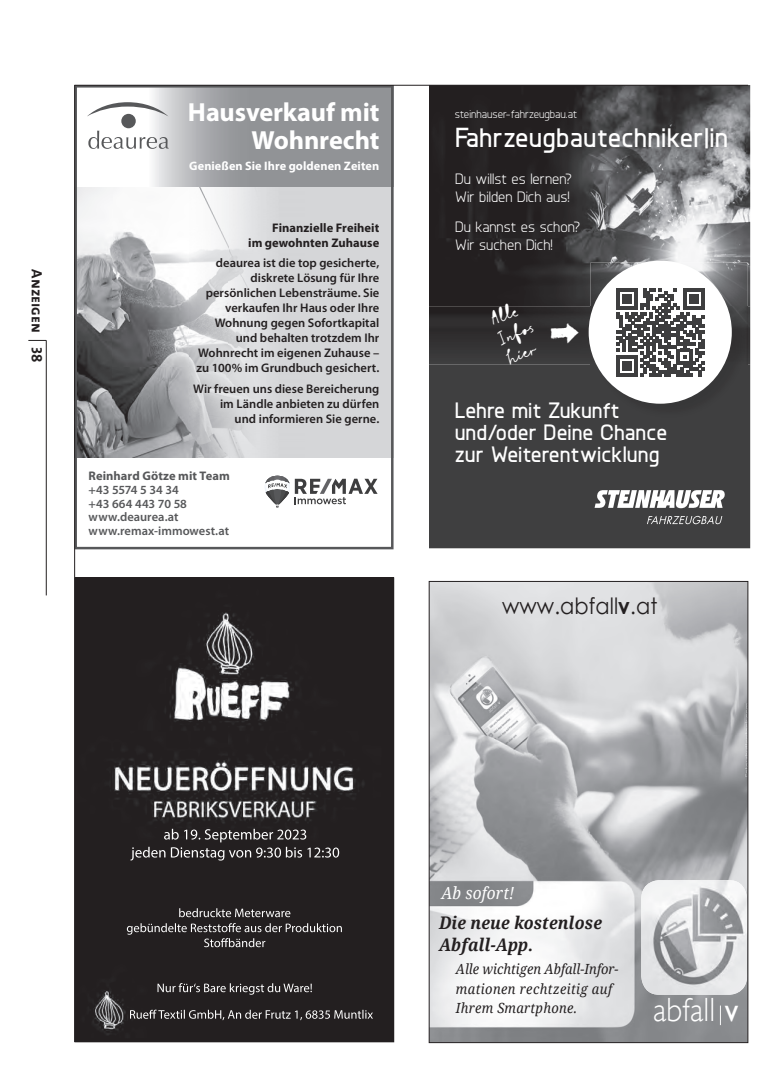
<style>
.page{position:relative;width:780px;height:1081px;background:#fff}
.page>*{position:absolute;margin:0;border:0;box-sizing:border-box;transform-origin:0 0}
.t1{font:300 33.62px "Gill Sans";letter-spacing:.005em;color:#fff;scale:.92 1}
.t2{font:700 27.5px "Knul";letter-spacing:.01em;color:#fff}
.t3{font:700 26.25px/27.5px "Myriad Pro";letter-spacing:-.005em;color:#fff;text-align:right}
.t4{font:22.5px "Century Gothic";letter-spacing:.005em;color:#231f20;scale:.92 1}
.t5{font:700 22.25px/22.2px "Knul";color:#fff}
.t6{font:17.5px/21px "SB One Fill";color:#fff}
.t7{font:italic 700 17.38px/21.8px "Noto Serif";letter-spacing:.01em;color:#231f20;scale:.92 1}
.t8{font:italic 16.75px "Noto Serif";letter-spacing:.01em;color:#fff;scale:.92 1}
.t9{font:15px/18px "Knul";color:#fff}
.t10{font:15px "The Mix Bold Caps";color:#231f20}
.t11{font:italic 14px/19.5px "Noto Serif";letter-spacing:.02em;color:#231f20;scale:.92 1}
.t12{font:600 12.5px/15px "Myriad Pro";color:#231f20;text-align:right}
.t13{font:600 12.5px/13.8px "Myriad Pro";color:#57585a}
.t14{font:700 12.5px/15px "Myriad Pro";letter-spacing:.005em;color:#231f20;text-align:right}
.t15{font:700 12.5px "Myriad Pro";letter-spacing:.005em;color:#57585a}
.t16{font:700 12.25px "Myriad Pro";letter-spacing:.005em;color:#fff}
.t17{font:11.25px "Knul";color:#fff}
.s1{font-weight:700}
.s2{font-weight:400}
</style>
<div class="page">
<img style="left:77px;top:580px;width:315px;height:460px">
<div style="left:75px;top:578px;width:319px;height:464px;border:1px solid #231f20"></div>
<svg style="left:153px;top:88px;width:237px;height:100px;background:#9ea0a3"></svg>
<div style="left:305px;top:188px;width:88px;height:269px;background:#d5d6d8"></div>
<svg style="left:87px;top:102px;width:81px;height:14px"></svg>
<svg style="left:88px;top:131px;width:81px;height:18px"></svg>
<div style="left:121px;top:114px;width:15px;height:14px;background:#57585a;border-radius:50%"></div>
<svg style="left:265px;top:475px;width:112px;height:33px"></svg>
<img style="left:77px;top:188px;width:228px;height:269px">
<div style="left:74px;top:85px;width:319px;height:464px;border:2px solid #57585a"></div>
<img style="left:431px;top:583px;width:315px;height:458px">
<img style="left:641px;top:880px;width:105px;height:114px">
<svg style="left:720px;top:1005px;width:1px;height:20px"></svg>
<img style="left:744px;top:703px;width:2px;height:73px">
<div style="left:429px;top:581px;width:319px;height:462px;border:1px solid #231f20"></div>
<div style="left:429px;top:364px;width:321px;height:184px;background:#3f3f40"></div>
<img style="left:429px;top:85px;width:321px;height:279px">
<svg style="left:594px;top:490px;width:131px;height:18px"></svg>
<svg style="left:647px;top:516px;width:75px;height:8px"></svg>
<img style="left:590px;top:262px;width:157px;height:157px">
<div style="left:588px;top:261px;width:143px;height:143px;background:#fff;border-radius:50%"></div>
<svg style="left:616px;top:288px;width:88px;height:88px"></svg>
<svg style="left:28px;top:340px;width:18px;height:1px"></svg>
<hr style="left:46px;top:340px;width:1px;height:255px;background:#231f20">
<hr style="left:74px;top:85px;width:674px;height:1px;background:#231f20">
<hr style="left:74px;top:85px;width:1px;height:957px;background:#231f20">
<svg style="left:551px;top:323px;width:27px;height:20px"></svg>
<p class="t10" style="left:49px;top:269px;width:94px;rotate:90deg">Anzeigen 38</p>
<h3 class="t3" style="left:188px;top:98px;width:193px">Hausverkauf mit<br>Wohnrecht</h3>
<p class="t16" style="left:189px;top:158px;width:191px">Genießen Sie Ihre goldenen Zeiten</p>
<p class="t14" style="left:248px;top:220px;width:133px">Finanzielle Freiheit<br>im gewohnten Zuhause</p>
<p class="t12" style="left:196px;top:255px;width:184px">deaurea ist die top gesicherte, diskrete Lösung für Ihre persönlichen Lebensträume. Sie verkaufen Ihr Haus oder Ihre<br>Wohnung gegen Sofortkapital und behalten trotzdem Ihr<br>Wohnrecht im eigenen Zuhause – zu 100% im Grundbuch gesichert.</p>
<p class="t12" style="left:193px;top:380px;width:188px">Wir freuen uns diese Bereicherung im Ländle anbieten zu dürfen<br>und informieren Sie gerne.</p>
<p class="t15" style="left:89px;top:468px;width:143px">Reinhard Götze mit Team</p>
<p class="t13" style="left:89px;top:482px;width:142px">+43 5574 5 34 34<br>+43 664 443 70 58 www.deaurea.at www.remax-immowest.at</p>
<p class="t17" style="left:455px;top:108px;width:124px">steinhauser-fahrzeugbau.at</p>
<h2 class="t2" style="left:455px;top:121px;width:274px">Fahrzeugbautechniker|in</h2>
<p class="t9" style="left:455px;top:170px;width:118px">Du willst es lernen?<br>Wir bilden Dich aus!</p>
<p class="t9" style="left:455px;top:218px;width:126px">Du kannst es schon?<br>Wir suchen Dich!</p>
<h3 class="t6" style="left:487px;top:311px;width:37px;rotate:-23deg">Alle<br>Infos hier</h3>
<h3 class="t5" style="left:455px;top:399px;width:214px">Lehre mit Zukunft und/oder Deine Chance zur Weiterentwicklung</h3>
<h3 class="t4" style="left:502px;top:592px;width:170px">www.abfall<span class="s1">v</span>.at</h3>
<h3 class="t8" style="left:441px;top:881px;width:81px">Ab sofort!</h3>
<h3 class="t7" style="left:439px;top:911px;width:179px">Die neue kostenlose<br>Abfall-App.</h3>
<p class="t11" style="left:456px;top:958px;width:178px">Alle wichtigen Abfall-Infor&shy;mationen rechtzeitig auf<br>Ihrem Smartphone.</p>
<h1 class="t1" style="left:653px;top:983px;width:94px">abfall <span class="s2">v</span></h1>
</div>
